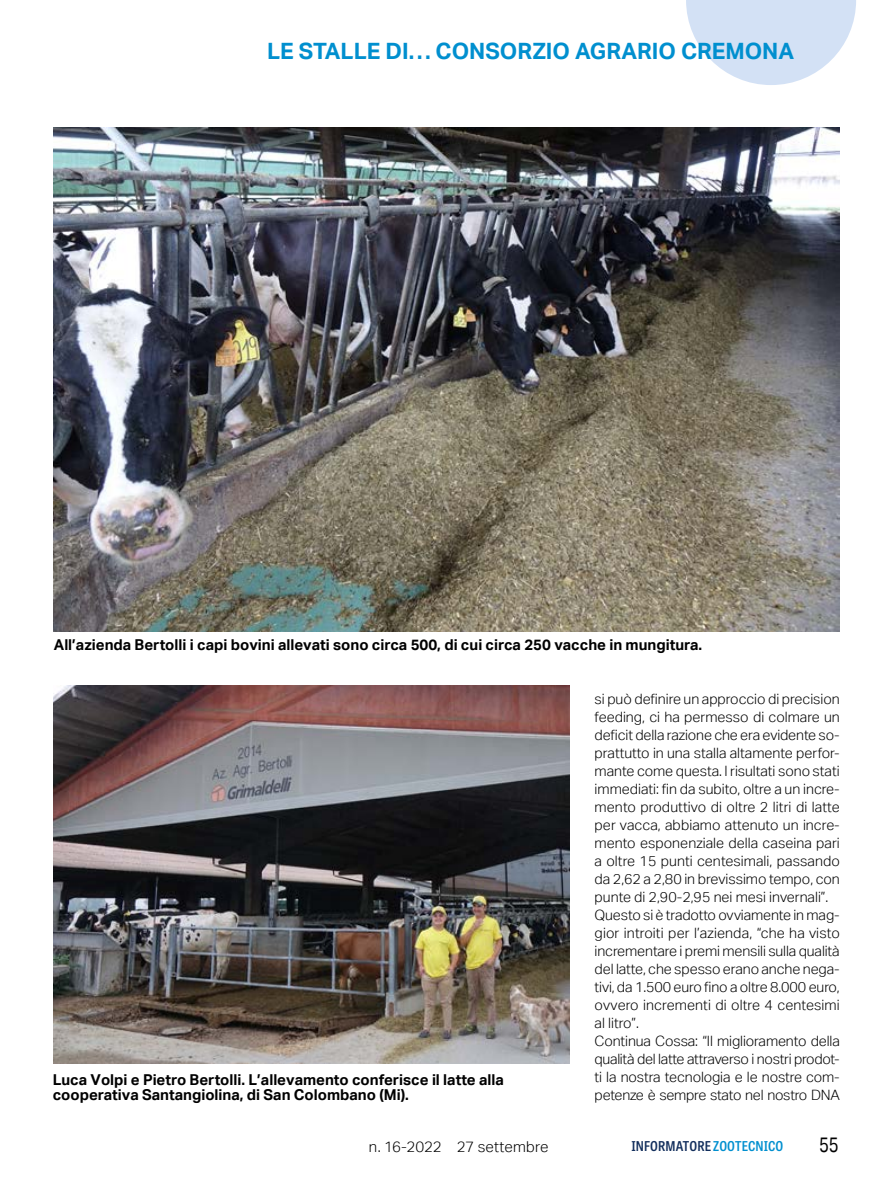
<style>
.page{position:relative;width:893px;height:1191px;background:#fff}
.page>*{position:absolute;margin:0;border:0;box-sizing:border-box;transform-origin:0 0}
.t1{font:700 22.5px "Aktiv Grotesk";color:#008fcf}
.t2{font:21px "Aktiv Grotesk";color:#000;scale:.8 1}
.iz20_didascalia{font:700 15px/15px "Aktiv Grotesk";color:#000}
.t3{font:300 15px "Aktiv Grotesk";color:#000}
.iz20_testo{font:300 14.25px/18px "Aktiv Grotesk";letter-spacing:-.005em;color:#000;text-align:justify}
.t4{font:600 semi-condensed 13.5px "Tablet Gothic";letter-spacing:.01em;color:#122e5c}
.s1{color:#008fcf}
</style>
<div class="page">
<img style="left:53px;top:128px;width:787px;height:504px">
<img style="left:53px;top:686px;width:517px;height:378px">
<svg style="left:686px;top:0;width:170px;height:85px"></svg>
<h1 class="t1" style="left:267px;top:37px;width:529px">LE STALLE DI… CONSORZIO AGRARIO CREMONA</h1>
<p class="iz20_didascalia" style="left:54px;top:636px;width:650px">All’azienda Bertolli i capi bovini allevati sono circa 500, di cui circa 250 vacche in mungitura.</p>
<p class="iz20_didascalia" style="left:53px;top:1071px;width:453px">Luca Volpi e Pietro Bertolli. L’allevamento conferisce il latte alla cooperativa Santangiolina, di San Colombano (Mi).</p>
<p class="iz20_testo" style="left:595px;top:690px;width:247px">si può definire un approccio di precision feeding, ci ha permesso di colmare un deficit della razione che era evidente so&shy;prattutto in una stalla altamente perfor&shy;mante come questa. I risultati sono stati immediati: fin da subito, oltre a un incre&shy;mento produttivo di oltre 2 litri di latte per vacca, abbiamo attenuto un incre&shy;mento esponenziale della caseina pari a oltre 15 punti centesimali, passando da 2,62 a 2,80 in brevissimo tempo, con punte di 2,90-2,95 nei mesi invernali”.</p>
<p class="iz20_testo" style="left:595px;top:906px;width:247px">Questo si è tradotto ovviamente in mag&shy;gior introiti per l’azienda, “che ha visto incrementare i premi mensili sulla qualità del latte, che spesso erano anche nega&shy;tivi, da 1.500 euro fino a oltre 8.000 euro, ovvero incrementi di oltre 4 centesimi al litro”.</p>
<p class="iz20_testo" style="left:595px;top:1032px;width:247px">Continua Cossa: “Il miglioramento della qualità del latte attraverso i nostri prodot&shy;ti la nostra tecnologia e le nostre com&shy;petenze è sempre stato nel nostro DNA</p>
<p class="t3" style="left:369px;top:1138px;width:181px">n. 16-2022 27 settembre</p>
<p class="t4" style="left:631px;top:1137px;width:153px">INFORMATORE <span class="s1">ZOOTECNICO</span></p>
<h2 class="t2" style="left:819px;top:1132px;width:26px">55</h2>
</div>
